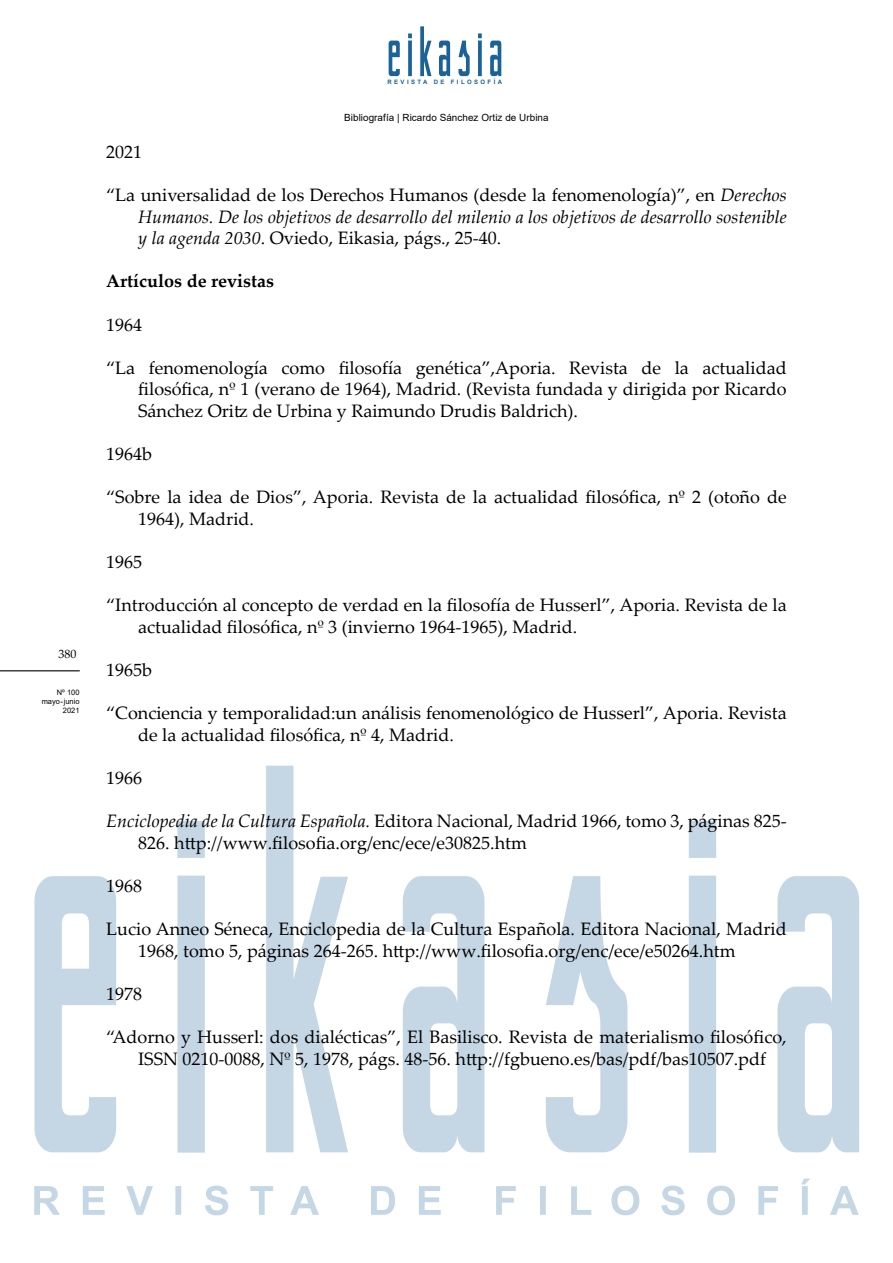
<style>
.page{position:relative;width:893px;height:1263px;background:#fff}
.page>*{position:absolute;margin:0;border:0;box-sizing:border-box;transform-origin:0 0}
.t1{font:18px/21.6px "Palatino Linotype";color:#000}
.t2{font:italic 18px/21.6px "Palatino Linotype";color:#000;text-align:justify}
.t3{font:700 18px "Palatino Linotype";color:#000}
.t4{font:12px "Palatino Linotype";color:#000}
.t5{font:9.9px "Arial";letter-spacing:.005em;color:#000}
.t6{font:7.5px/9px "Arial";color:#000;text-align:right}
.t7{font:700 6px "Arial";letter-spacing:.4em;color:#1b6298}
.s1{font-size:9.75px}
.s2{font-style:normal}
.s3{font-style:italic}
</style>
<div class="page">
<hr style="left:0;top:670px;width:80px;height:1px;background:#000">
<svg style="left:389px;top:26px;width:112px;height:50px"></svg>
<svg style="left:34px;top:1178px;width:825px;height:37px"></svg>
<svg style="left:34px;top:766px;width:825px;height:386px"></svg>
<p class="t4" style="left:59px;top:646px;width:19px">380</p>
<p class="t6" style="left:42px;top:688px;width:39px">Nº 100 mayo - junio<br>2021</p>
<p class="t7" style="left:387px;top:78px;width:116px">REVISTA DE FILOSOFÍA</p>
<p class="t5" style="left:344px;top:111px;width:206px">Bibliografía <span class="s1">|</span> Ricardo Sánchez Ortiz de Urbina</p>
<p class="t1" style="left:106px;top:140px;width:37px">2021</p>
<p class="t2" style="left:138px;top:183px;width:650px;text-indent:-32px"><span class="s2">“La universalidad de los Derechos Humanos (desde la fenomenología)”, en</span> Derechos Humanos. De los objetivos de desarrollo del milenio a los objetivos de desarrollo sostenible y la agenda 2030<span class="s2">. Oviedo, Eikasia, págs., 25-40.</span></p>
<p class="t3" style="left:106px;top:268px;width:169px">Artículos de revistas</p>
<p class="t1" style="left:106px;top:313px;width:37px">1964</p>
<p class="t1" style="left:138px;top:356px;width:650px;text-align:justify;text-indent:-32px">“La fenomenología como filosofía genética”,Aporia. Revista de la actualidad filosófica, nº 1 (verano de 1964), Madrid. (Revista fundada y dirigida por Ricardo Sánchez Oritz de Urbina y Raimundo Drudis Baldrich).</p>
<p class="t1" style="left:106px;top:443px;width:47px">1964b</p>
<p class="t1" style="left:138px;top:486px;width:650px;text-indent:-32px">“Sobre la idea de Dios”, Aporia. Revista de la actualidad filosófica, nº 2 (otoño de<br>1964), Madrid.</p>
<p class="t1" style="left:106px;top:551px;width:37px">1965</p>
<p class="t1" style="left:138px;top:594px;width:650px;text-indent:-32px">“Introducción al concepto de verdad en la filosofía de Husserl”, Aporia. Revista de la actualidad filosófica, nº 3 (invierno 1964-1965), Madrid.</p>
<p class="t1" style="left:106px;top:659px;width:47px">1965b</p>
<p class="t1" style="left:138px;top:702px;width:650px;text-indent:-32px">“Conciencia y temporalidad:un análisis fenomenológico de Husserl”, Aporia. Revista de la actualidad filosófica, nº 4, Madrid.</p>
<p class="t1" style="left:106px;top:767px;width:37px">1966</p>
<p class="t1" style="left:138px;top:810px;width:650px;text-indent:-32px"><span class="s3">Enciclopedia de la Cultura Española.</span> Editora Nacional, Madrid 1966, tomo 3, páginas 825-<br>826. http://www.filosofia.org/enc/ece/e30825.htm</p>
<p class="t1" style="left:106px;top:875px;width:37px">1968</p>
<p class="t1" style="left:138px;top:918px;width:650px;text-indent:-32px">Lucio Anneo Séneca, Enciclopedia de la Cultura Española. Editora Nacional, Madrid<br>1968, tomo 5, páginas 264-265. http://www.filosofia.org/enc/ece/e50264.htm</p>
<p class="t1" style="left:106px;top:983px;width:37px">1978</p>
<p class="t1" style="left:138px;top:1026px;width:650px;text-indent:-32px">“Adorno y Husserl: dos dialécticas”, El Basilisco. Revista de materialismo filosófico,<br>ISSN 0210-0088, Nº 5, 1978, págs. 48-56. http://fgbueno.es/bas/pdf/bas10507.pdf</p>
</div>
